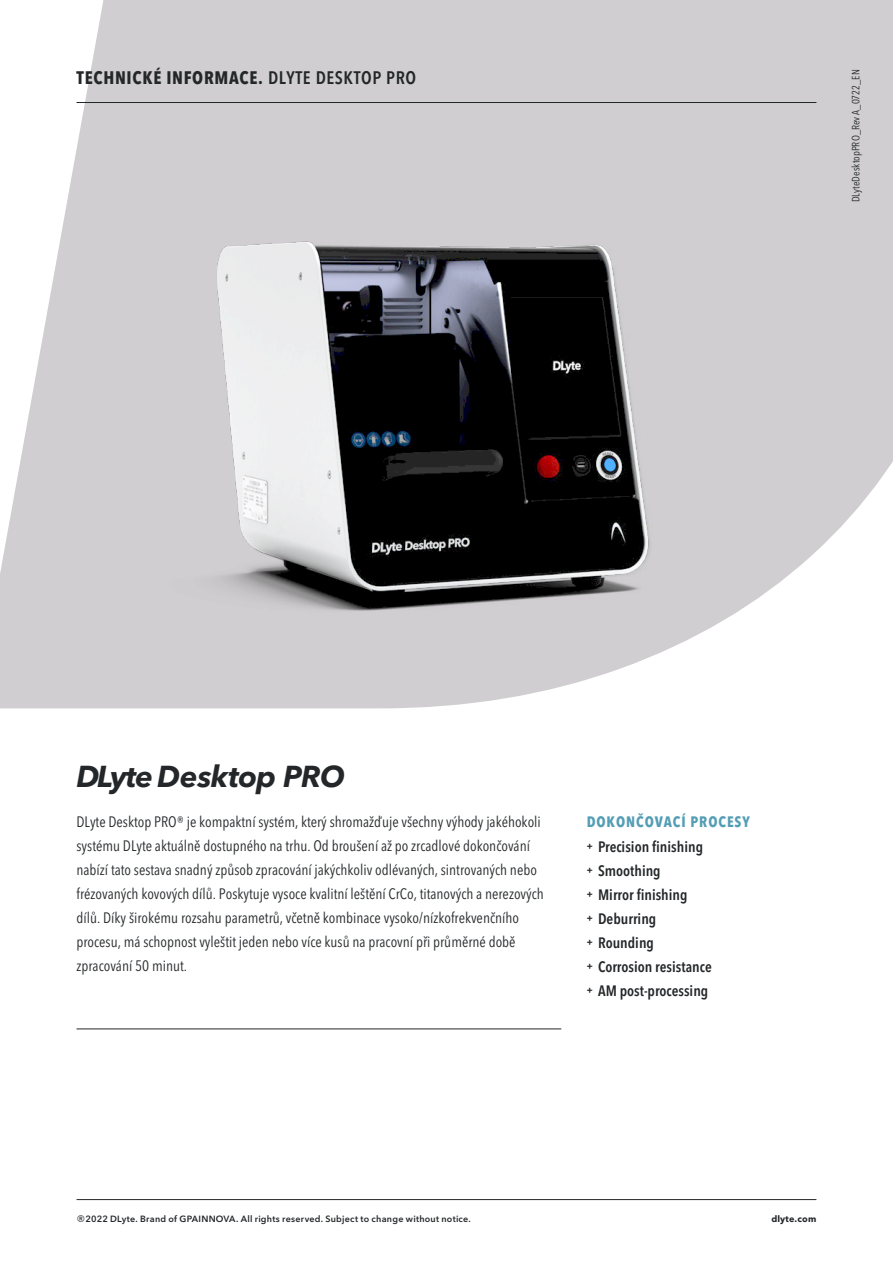
<style>
.page{position:relative;width:893px;height:1263px;background:#fff}
.page>*{position:absolute;margin:0;border:0;box-sizing:border-box;transform-origin:0 0}
.t1{font:italic 700 30px "Avenir Next LT Pro";letter-spacing:-.03em;color:#242729}
.t2{font:700 condensed 18px "Avenir Next LT Pro";letter-spacing:.04em;color:#242729}
.t3{font:condensed 15px/24px "Avenir Next LT Pro";color:#242729}
.t4{font:600 condensed 15px "Avenir Next LT Pro";color:#242729}
.t5{font:700 condensed 15px "Avenir Next LT Pro";letter-spacing:.06em;color:#539db5}
.t6{font:condensed 10.5px "Avenir Next LT Pro";color:#242729}
.t7{font:600 9px "Avenir Next LT Pro";letter-spacing:.03em;color:#242729}
.t8{font:700 9px "Avenir Next LT Pro";letter-spacing:.02em;color:#242729}
.s1{font-weight:600}
.s2{font-weight:700;font-size:9px}
.s3{font-weight:400;font-size:15px}
</style>
<div class="page">
<hr style="left:77px;top:1199px;width:739px;height:1px;background:#242729">
<hr style="left:77px;top:1029px;width:484px;height:1px;background:#242729">
<img style="left:0;top:0;width:893px;height:709px">
<p class="t2" style="left:77px;top:67px;width:341px">TECHNICKÉ INFORMACE. <span class="s1">DLYTE DESKTOP PRO</span></p>
<p class="t6" style="left:849px;top:202px;width:134px;rotate:-90deg">DLyteDesktopPRO_Rev A_0722_EN</p>
<p class="t1" style="left:77px;top:758px;width:270px">DLyte Desktop PRO</p>
<p class="t3" style="left:77px;top:810px;width:469px">DLyte Desktop PRO® je kompaktní systém, který shromažďuje všechny výhody jakéhokoli systému DLyte aktuálně dostupného na trhu. Od broušení až po zrcadlové dokončování nabízí tato sestava snadný způsob zpracování jakýchkoliv odlévaných, sintrovaných nebo frézovaných kovových dílů. Poskytuje vysoce kvalitní leštění CrCo, titanových a nerezových dílů. Díky širokému rozsahu parametrů, včetně kombinace vysoko/nízkofrekvenčního procesu, má schopnost vyleštit jeden nebo více kusů na pracovní při průměrné době zpracování 50 minut.</p>
<p class="t5" style="left:587px;top:812px;width:164px">DOKONČOVACÍ PROCESY</p>
<p class="t4" style="left:587px;top:837px;width:118px"><span class="s2">+</span> Precision finishing</p>
<p class="t4" style="left:587px;top:861px;width:75px"><span class="s2">+</span> Smoothing</p>
<p class="t4" style="left:587px;top:885px;width:102px"><span class="s2">+</span> Mirror finishing</p>
<p class="t4" style="left:587px;top:909px;width:71px"><span class="s2">+</span> Deburring</p>
<p class="t4" style="left:587px;top:933px;width:69px"><span class="s2">+</span> Rounding</p>
<p class="t4" style="left:587px;top:957px;width:126px"><span class="s2">+</span> Corrosion resistance</p>
<p class="t4" style="left:587px;top:981px;width:123px"><span class="s2">+</span> AM post-processing</p>
<p class="t7" style="left:77px;top:1213px;width:396px"><span class="s3">®</span>2022 DLyte. Brand of GPAINNOVA. All rights reserved. Subject to change without notice.</p>
<p class="t8" style="left:771px;top:1213px;width:47px">dlyte.com</p>
</div>
